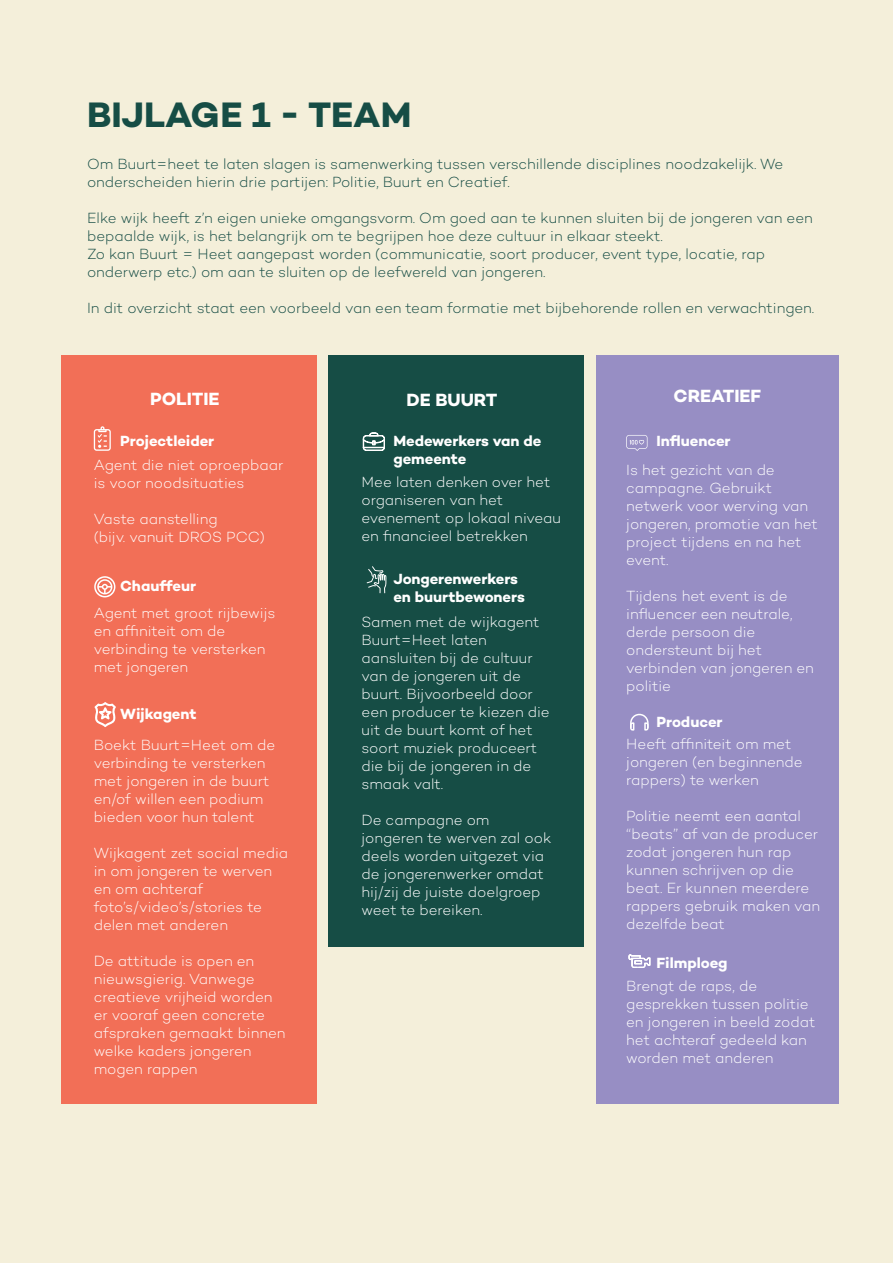
<style>
.page{position:relative;width:893px;height:1263px;background:#f4efda}
.page>*{position:absolute;margin:0;border:0;box-sizing:border-box;transform-origin:0 0}
.t1{font:700 36px "Campton";color:#164d45}
.t2{font:700 18px "Campton";color:#fff}
.t3{font:300 15px/18px "Campton";letter-spacing:-.005em;color:#fff}
.t4{font:300 15px/18px "Campton";color:#164d45}
.t5{font:700 15px/18px "Campton";letter-spacing:-.005em;color:#fff}
</style>
<div class="page">
<div style="left:62px;top:355px;width:255px;height:749px;background:#f26f57"></div>
<div style="left:329px;top:355px;width:255px;height:592px;background:#164d45"></div>
<div style="left:596px;top:355px;width:243px;height:748px;background:#978ec4"></div>
<svg style="left:94px;top:426px;width:17px;height:25px"></svg>
<svg style="left:94px;top:576px;width:21px;height:21px"></svg>
<svg style="left:94px;top:702px;width:22px;height:25px"></svg>
<svg style="left:362px;top:432px;width:23px;height:19px"></svg>
<svg style="left:367px;top:566px;width:19px;height:27px"></svg>
<svg style="left:626px;top:435px;width:21px;height:16px"></svg>
<svg style="left:630px;top:713px;width:19px;height:18px"></svg>
<svg style="left:628px;top:954px;width:23px;height:14px"></svg>
<h1 class="t1" style="left:87px;top:92px;width:326px">BIJLAGE 1 - TEAM</h1>
<p class="t4" style="left:87px;top:154px;width:698px">Om Buurt=heet te laten slagen is samenwerking tussen verschillende disciplines noodzakelijk. We onderscheiden hierin drie partijen: Politie, Buurt en Creatief.</p>
<p class="t4" style="left:87px;top:208px;width:727px">Elke wijk heeft z’n eigen unieke omgangsvorm. Om goed aan te kunnen sluiten bij de jongeren van een bepaalde wijk, is het belangrijk om te begrijpen hoe deze cultuur in elkaar steekt.<br>Zo kan Buurt = Heet aangepast worden (communicatie, soort producer, event type, locatie, rap onderwerp etc.) om aan te sluiten op de leefwereld van jongeren.</p>
<p class="t4" style="left:87px;top:298px;width:729px">In dit overzicht staat een voorbeeld van een team formatie met bijbehorende rollen en verwachtingen.</p>
<p class="t2" style="left:150px;top:387px;width:71px">POLITIE</p>
<p class="t2" style="left:406px;top:388px;width:92px">DE BUURT</p>
<p class="t2" style="left:674px;top:385px;width:89px">CREATIEF</p>
<p class="t5" style="left:120px;top:431px;width:96px">Projectleider</p>
<p class="t5" style="left:393px;top:431px;width:150px">Medewerkers van de gemeente</p>
<p class="t5" style="left:656px;top:431px;width:76px">Influencer</p>
<p class="t3" style="left:94px;top:455px;width:191px">Agent die niet oproepbaar is voor noodsituaties</p>
<p class="t3" style="left:94px;top:509px;width:173px">Vaste aanstelling<br>(bijv. vanuit DROS PCC)</p>
<p class="t3" style="left:362px;top:472px;width:201px">Mee laten denken over het organiseren van het evenement op lokaal niveau en financieel betrekken</p>
<p class="t3" style="left:626px;top:461px;width:193px">Is het gezicht van de campagne. Gebruikt netwerk voor werving van jongeren, promotie van het project tijdens en na het event.</p>
<p class="t3" style="left:626px;top:587px;width:189px">Tijdens het event is de influencer een neutrale, derde persoon die ondersteunt bij het verbinden van jongeren en politie</p>
<p class="t5" style="left:393px;top:569px;width:133px">Jongerenwerkers en buurtbewoners</p>
<p class="t5" style="left:120px;top:576px;width:78px">Chauffeur</p>
<p class="t3" style="left:94px;top:603px;width:183px">Agent met groot rijbewijs en affiniteit om de verbinding te versterken met jongeren</p>
<p class="t3" style="left:362px;top:613px;width:190px">Samen met de wijkagent<br>Buurt=Heet laten aansluiten bij de cultuur van de jongeren uit de buurt. Bijvoorbeeld door een producer te kiezen die uit de buurt komt of het soort muziek produceert die bij de jongeren in de smaak valt.</p>
<p class="t3" style="left:362px;top:811px;width:191px">De campagne om jongeren te werven zal ook deels worden uitgezet via de jongerenwerker omdat hij/zij de juiste doelgroep weet te bereiken.</p>
<p class="t5" style="left:120px;top:704px;width:78px">Wijkagent</p>
<p class="t5" style="left:656px;top:713px;width:68px">Producer</p>
<p class="t3" style="left:626px;top:734px;width:178px">Heeft affiniteit om met jongeren (en beginnende rappers) te werken</p>
<p class="t3" style="left:626px;top:806px;width:195px">Politie neemt een aantal “beats” af van de producer zodat jongeren hun rap kunnen schrijven op die beat. Er kunnen meerdere rappers gebruik maken van dezelfde beat</p>
<p class="t3" style="left:94px;top:735px;width:183px">Boekt Buurt=Heet om de verbinding te versterken met jongeren in de buurt en/of willen een podium bieden voor hun talent</p>
<p class="t3" style="left:94px;top:843px;width:196px">Wijkagent zet social media in om jongeren te werven en om achteraf foto’s/video’s/stories te delen met anderen</p>
<p class="t3" style="left:94px;top:951px;width:193px">De attitude is open en nieuwsgierig. Vanwege creatieve vrijheid worden er vooraf geen concrete afspraken gemaakt binnen welke kaders jongeren mogen rappen</p>
<p class="t5" style="left:656px;top:954px;width:73px">Filmploeg</p>
<p class="t3" style="left:626px;top:976px;width:191px">Brengt de raps, de gesprekken tussen politie en jongeren in beeld zodat het achteraf gedeeld kan worden met anderen</p>
</div>
